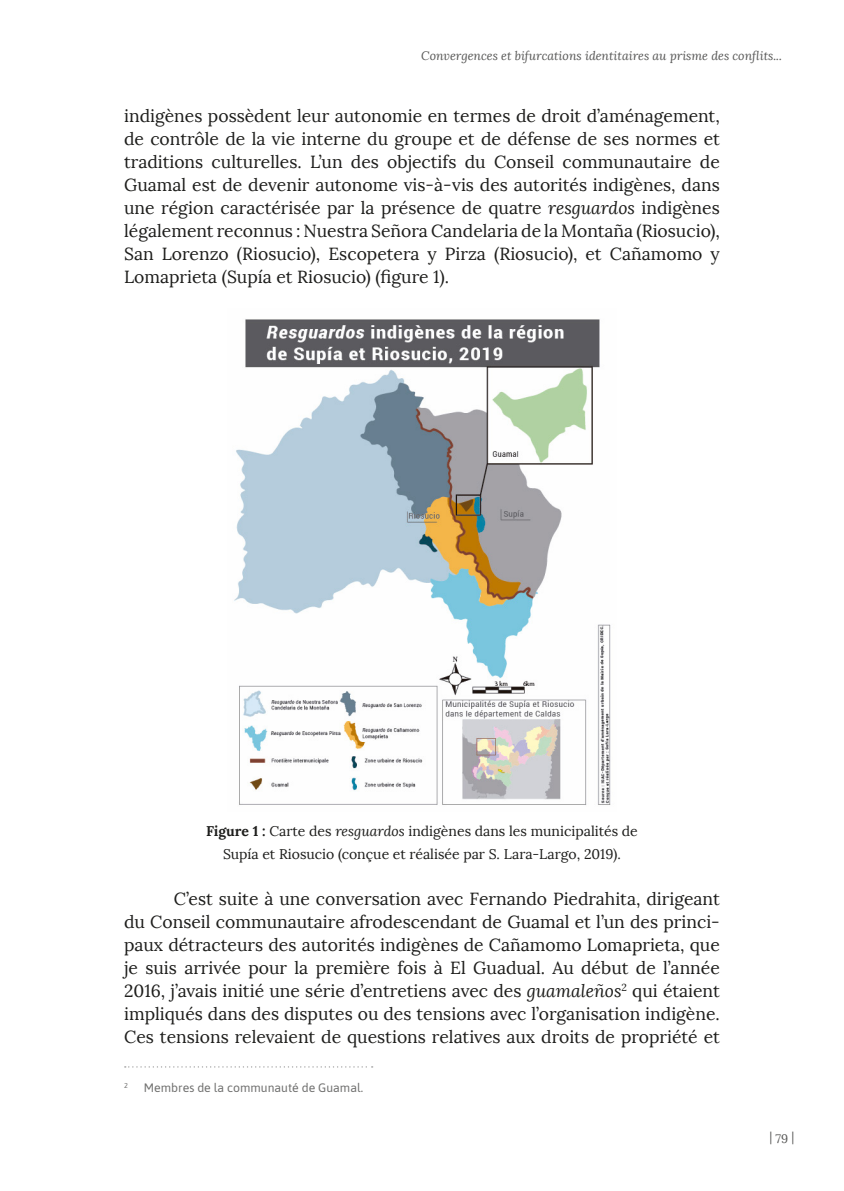
<style>
.page{position:relative;width:844px;height:1191px;background:#fff}
.page>*{position:absolute;margin:0;border:0;box-sizing:border-box;transform-origin:0 0}
.t1{font:17.5px/22.9px "Lora";color:#1d1d1b;text-align:justify}
.t2{font:14px/23.1px "Lora";color:#1d1d1b;text-align:center}
.t3{font:italic 12.25px "Lora";color:#575756}
.t4{font:12.25px "Asap";color:#70706f}
.t5{font:12.25px "Lora";color:#575756}
.t6{font:7.17px "Asap";color:#70706f}
.s1{font-style:italic}
.s2{font-weight:700}
</style>
<div class="page">
<img style="left:234px;top:319px;width:377px;height:486px">
<svg style="left:125px;top:1066px;width:247px;height:1px"></svg>
<p class="t3" style="left:421px;top:48px;width:362px">Convergences et bifurcations identitaires au prisme des conflits...</p>
<p class="t1" style="left:124px;top:105px;width:597px">indigènes possèdent leur autonomie en termes de droit d’aménagement, de contrôle de la vie interne du groupe et de défense de ses normes et traditions culturelles. L’un des objectifs du Conseil communautaire de Guamal est de devenir autonome vis-à-vis des autorités indigènes, dans une région caractérisée par la présence de quatre <span class="s1">resguardos</span> indigènes légalement reconnus : Nuestra Señora Candelaria de la Montaña (Riosucio), San Lorenzo (Riosucio), Escopetera y Pirza (Riosucio), et Cañamomo y Lomaprieta (Supía et Riosucio) (figure 1).</p>
<p class="t2" style="left:206px;top:819px;width:433px"><span class="s2">Figure 1 :</span> Carte des <span class="s1">resguardos</span> indigènes dans les municipalités de<br>Supía et Riosucio (conçue et réalisée par S. Lara-Largo, 2019).</p>
<p class="t1" style="left:124px;top:887px;width:597px;text-indent:50px">C’est suite à une conversation avec Fernando Piedrahita, dirigeant du Conseil communautaire afrodescendant de Guamal et l’un des princi&shy;paux détracteurs des autorités indigènes de Cañamomo Lomaprieta, que je suis arrivée pour la première fois à El Guadual. Au début de l’année 2016, j’avais initié une série d’entretiens avec des <span class="s1">guamaleños</span><sup>2</sup> qui étaient impliqués dans des disputes ou des tensions avec l’organisation indigène.<br>Ces tensions relevaient de questions relatives aux droits de propriété et</p>
<p class="t6" style="left:124px;top:1080px;width:5px">2</p>
<p class="t4" style="left:144px;top:1079px;width:220px">Membres de la communauté de Guamal.</p>
<p class="t5" style="left:769px;top:1130px;width:26px">| 79 |</p>
</div>
